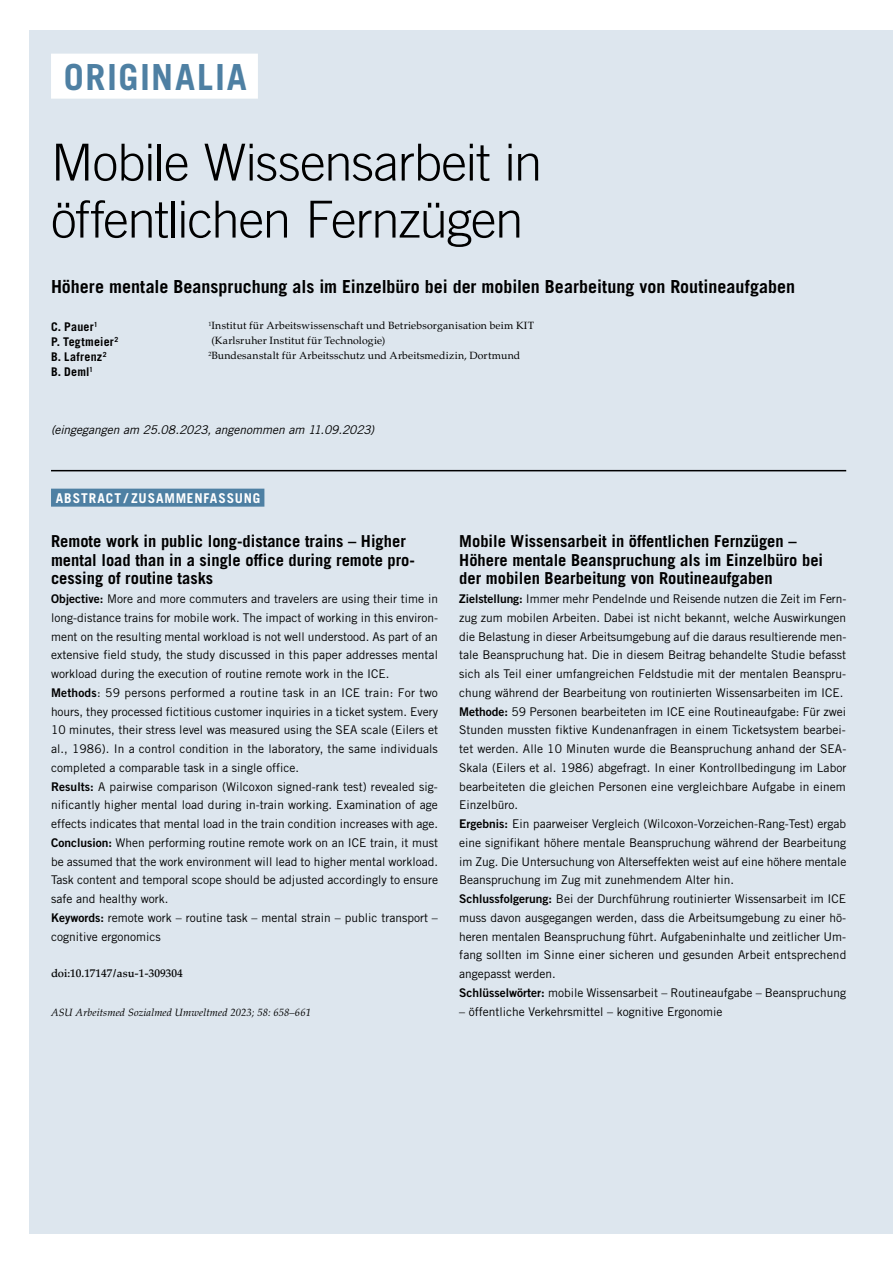
<style>
.page{position:relative;width:893px;height:1263px;background:#fff}
.page>*{position:absolute;margin:0;border:0;box-sizing:border-box;transform-origin:0 0}
.t1{font:300 51px/57px "Trade Gothic LT Std";letter-spacing:-.025em;color:#000}
.t2{font:700 36px "Trade Gothic LT Std";letter-spacing:.05em;color:#4e80a3}
.t3{font:700 18px "Trade Gothic LT Std";color:#000}
.t4{font:700 16.5px/18.8px "Trade Gothic LT Std";color:#000}
.t5{font:700 13.5px "Trade Gothic LT Std";letter-spacing:.065em;color:#fff}
.t6{font:12px/18.8px "Trade Gothic LT Std";color:#000}
.t7{font:italic 12px "Trade Gothic LT Std";letter-spacing:-.005em;color:#000}
.t8{font:700 12px/15px "Trade Gothic LT Std";letter-spacing:.02em;color:#000}
.t9{font:500 11.25px "Palatino LT Std";color:#000}
.t10{font:10.5px/15px "Palatino LT Std";letter-spacing:.02em;color:#000}
.t11{font:italic 10.5px "Palatino LT Std";letter-spacing:.01em;color:#000}
.s1{font-family:"Trade Gothic LT Std Bd 2"}
</style>
<div class="page">
<div style="left:30px;top:30px;width:863px;height:1203px;background:#dde6ee"></div>
<hr style="left:51px;top:470px;width:795px;height:1px;background:#000">
<div style="left:51px;top:489px;width:213px;height:18px;background:#4e80a3"></div>
<div style="left:51px;top:54px;width:207px;height:45px;background:#fff"></div>
<h2 class="t2" style="left:64px;top:55px;width:185px">ORIGINALIA</h2>
<h1 class="t1" style="left:51px;top:133px;width:493px">Mobile Wissensarbeit in öffentlichen Fernzügen</h1>
<h3 class="t3" style="left:51px;top:275px;width:746px">Höhere mentale Beanspruchung als im Einzelbüro bei der mobilen Bearbeitung von Routineaufgaben</h3>
<p class="t10" style="left:208px;top:319px;width:327px"><sup>1</sup>Institut für Arbeitswissenschaft und Betriebsorganisation beim KIT (Karlsruher Institut für Technologie)<br><sup>2</sup>Bundesanstalt für Arbeitsschutz und Arbeitsmedizin, Dortmund</p>
<p class="t8" style="left:51px;top:319px;width:69px">C. Pauer<sup>1<br></sup>P. Tegtmeier<sup>2<br></sup>B. Lafrenz<sup>2<br></sup>B. Deml<sup>1</sup></p>
<p class="t7" style="left:51px;top:423px;width:325px">(eingegangen am 25.08.2023, angenommen am 11.09.2023)</p>
<p class="t5" style="left:56px;top:490px;width:206px">ABSTRACT / ZUSAMMENFASSUNG</p>
<h3 class="t4" style="left:51px;top:531px;width:365px">Remote work in public long-distance trains – Higher mental load than in a single office during remote pro&shy;cessing of routine tasks</h3>
<p class="t6" style="left:51px;top:589px;width:389px"><span class="s1">Objective:</span> More and more commuters and travelers are using their time in long-distance trains for mobile work. The impact of working in this environ&shy;ment on the resulting mental workload is not well understood. As part of an extensive field study, the study discussed in this paper addresses mental workload during the execution of routine remote work in the ICE.<br><span class="s1">Methods</span>: 59 persons performed a routine task in an ICE train: For two hours, they processed fictitious customer inquiries in a ticket system. Every 10 minutes, their stress level was measured using the SEA scale (Eilers et al., 1986). In a control condition in the laboratory, the same individuals completed a comparable task in a single office.<br><span class="s1">Results:</span> A pairwise comparison (Wilcoxon signed-rank test) revealed sig&shy;nificantly higher mental load during in-train working. Examination of age effects indicates that mental load in the train condition increases with age.<br><span class="s1">Conclusion:</span> When performing routine remote work on an ICE train, it must be assumed that the work environment will lead to higher mental workload.<br>Task content and temporal scope should be adjusted accordingly to ensure safe and healthy work.<br><span class="s1">Keywords:</span> remote work – routine task – mental strain – public transport – cognitive ergonomics</p>
<p class="t9" style="left:51px;top:967px;width:133px">doi:10.17147/asu-1-309304</p>
<p class="t11" style="left:51px;top:1006px;width:261px">ASU Arbeitsmed Sozialmed Umweltmed 2023; 58: 658–661</p>
<h3 class="t4" style="left:459px;top:531px;width:365px">Mobile Wissensarbeit in öffentlichen Fernzügen –<br>Höhere mentale Beanspruchung als im Einzelbüro bei der mobilen Bearbeitung von Routineaufgaben</h3>
<p class="t6" style="left:459px;top:589px;width:389px"><span class="s1">Zielstellung:</span> Immer mehr Pendelnde und Reisende nutzen die Zeit im Fern&shy;zug zum mobilen Arbeiten. Dabei ist nicht bekannt, welche Auswirkungen die Belastung in dieser Arbeitsumgebung auf die daraus resultierende men&shy;tale Beanspruchung hat. Die in diesem Beitrag behandelte Studie befasst sich als Teil einer umfangreichen Feldstudie mit der mentalen Beanspru&shy;chung während der Bearbeitung von routinierten Wissensarbeiten im ICE.<br><span class="s1">Methode:</span> 59 Personen bearbeiteten im ICE eine Routineaufgabe: Für zwei Stunden mussten fiktive Kundenanfragen in einem Ticketsystem bearbei&shy;tet werden. Alle 10 Minuten wurde die Beanspruchung anhand der SEA-Skala (Eilers et al. 1986) abgefragt. In einer Kontrollbedingung im Labor bearbeiteten die gleichen Personen eine vergleichbare Aufgabe in einem Einzelbüro.<br><span class="s1">Ergebnis:</span> Ein paarweiser Vergleich (Wilcoxon-Vorzeichen-Rang-Test) ergab eine signifikant höhere mentale Beanspruchung während der Bearbeitung im Zug. Die Untersuchung von Alterseffekten weist auf eine höhere mentale Beanspruchung im Zug mit zunehmendem Alter hin.<br><span class="s1">Schlussfolgerung:</span> Bei der Durchführung routinierter Wissensarbeit im ICE muss davon ausgegangen werden, dass die Arbeitsumgebung zu einer hö&shy;heren mentalen Beanspruchung führt. Aufgabeninhalte und zeitlicher Um&shy;fang sollten im Sinne einer sicheren und gesunden Arbeit entsprechend angepasst werden.<br><span class="s1">Schlüsselwörter:</span> mobile Wissensarbeit – Routineaufgabe – Beanspruchung</p>
<p class="t6" style="left:459px;top:1002px;width:265px">– öffentliche Verkehrsmittel – kognitive Ergonomie</p>
</div>
